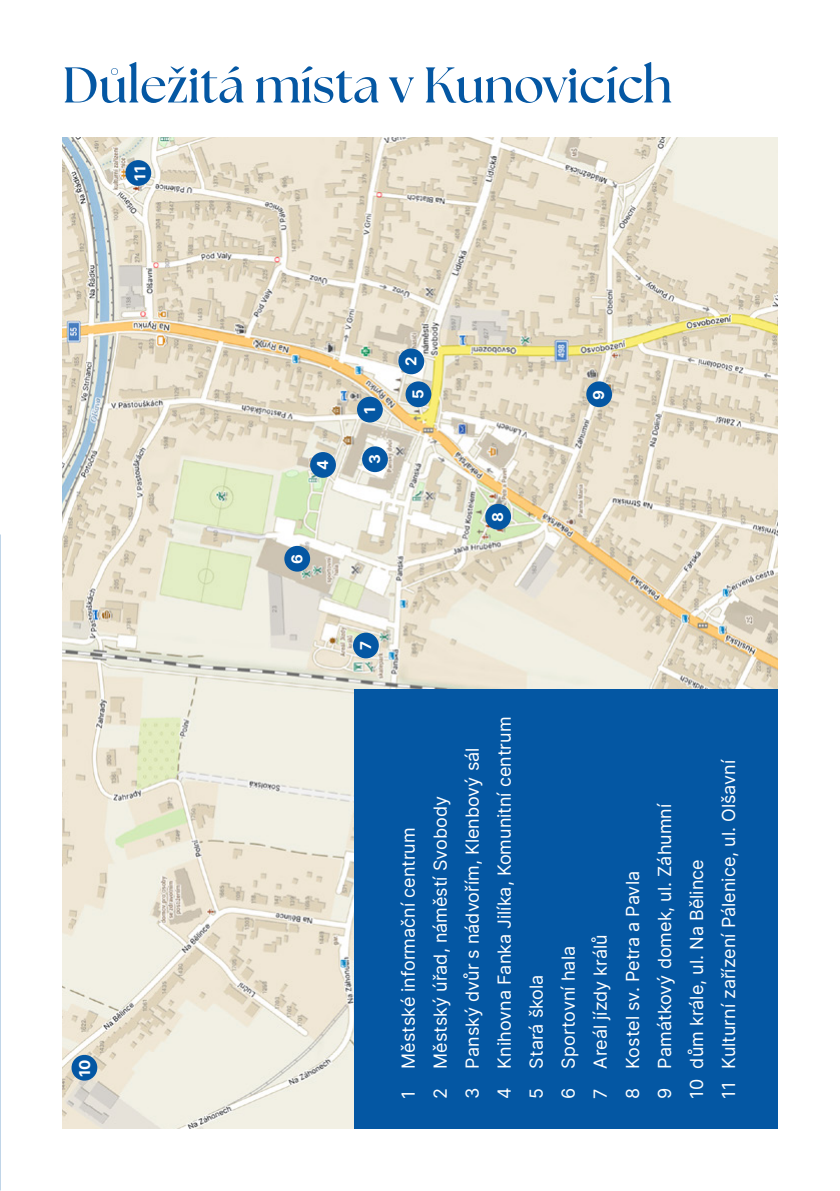
<style>
.page{position:relative;width:840px;height:1191px;background:#fff}
.page>*{position:absolute;margin:0;border:0;box-sizing:border-box;transform-origin:0 0}
.t1{font:700 50px "The Seasons";color:#0457a3}
.t2{font:18px/32px "Inter";color:#fff}
.t3{font:15px "Inter";color:#fff}
</style>
<div class="page">
<img style="left:62px;top:137px;width:715px;height:991px">
<div style="left:71px;top:1054px;width:26px;height:26px;background:#0457a3;border-radius:50%"></div>
<div style="left:125px;top:160px;width:26px;height:26px;background:#0457a3;border-radius:50%"></div>
<div style="left:586px;top:381px;width:25px;height:26px;background:#0457a3;border-radius:50%"></div>
<div style="left:485px;top:504px;width:25px;height:25px;background:#0457a3;border-radius:50%"></div>
<div style="left:353px;top:632px;width:25px;height:26px;background:#0457a3;border-radius:50%"></div>
<div style="left:284px;top:546px;width:26px;height:25px;background:#0457a3;border-radius:50%"></div>
<div style="left:405px;top:381px;width:26px;height:26px;background:#0457a3;border-radius:50%"></div>
<div style="left:310px;top:452px;width:26px;height:26px;background:#0457a3;border-radius:50%"></div>
<div style="left:362px;top:446px;width:25px;height:26px;background:#0457a3;border-radius:50%"></div>
<div style="left:398px;top:348px;width:26px;height:26px;background:#0457a3;border-radius:50%"></div>
<div style="left:357px;top:397px;width:25px;height:25px;background:#0457a3;border-radius:50%"></div>
<div style="left:354px;top:689px;width:423px;height:439px;background:#0457a3"></div>
<h1 class="t1" style="left:62px;top:51px;width:611px">Důležitá místa v Kunovicích</h1>
<p class="t3" style="left:129px;top:181px;width:16px;rotate:-90deg">11</p>
<p class="t3" style="left:74px;top:1076px;width:19px;rotate:-90deg">10</p>
<p class="t3" style="left:311px;top:470px;width:12px;rotate:-90deg">4</p>
<p class="t3" style="left:286px;top:564px;width:11px;rotate:-90deg">6</p>
<p class="t3" style="left:358px;top:413px;width:9px;rotate:-90deg">1</p>
<p class="t3" style="left:363px;top:464px;width:11px;rotate:-90deg">3</p>
<p class="t3" style="left:400px;top:366px;width:11px;rotate:-90deg">2</p>
<p class="t3" style="left:407px;top:399px;width:11px;rotate:-90deg">5</p>
<p class="t3" style="left:486px;top:522px;width:11px;rotate:-90deg">8</p>
<p class="t3" style="left:587px;top:399px;width:11px;rotate:-90deg">9</p>
<p class="t3" style="left:354px;top:650px;width:10px;rotate:-90deg">7</p>
<p class="t2" style="left:391px;top:1098px;width:383px;rotate:-90deg">1 Městské informační centrum<br>2 Městský úřad, náměstí Svobody<br>3 Panský dvůr s nádvořím, Klenbový sál<br>4 Knihovna Fanka Jilíka, Komunitní centrum<br>5 Stará škola<br>6 Sportovní hala<br>7 Areál jízdy králů<br>8 Kostel sv. Petra a Pavla<br>9 Památkový domek, ul. Záhumní<br>10 dům krále, ul. Na Bělince<br>11 Kulturní zařízení Pálenice, ul. Olšavní</p>
</div>
